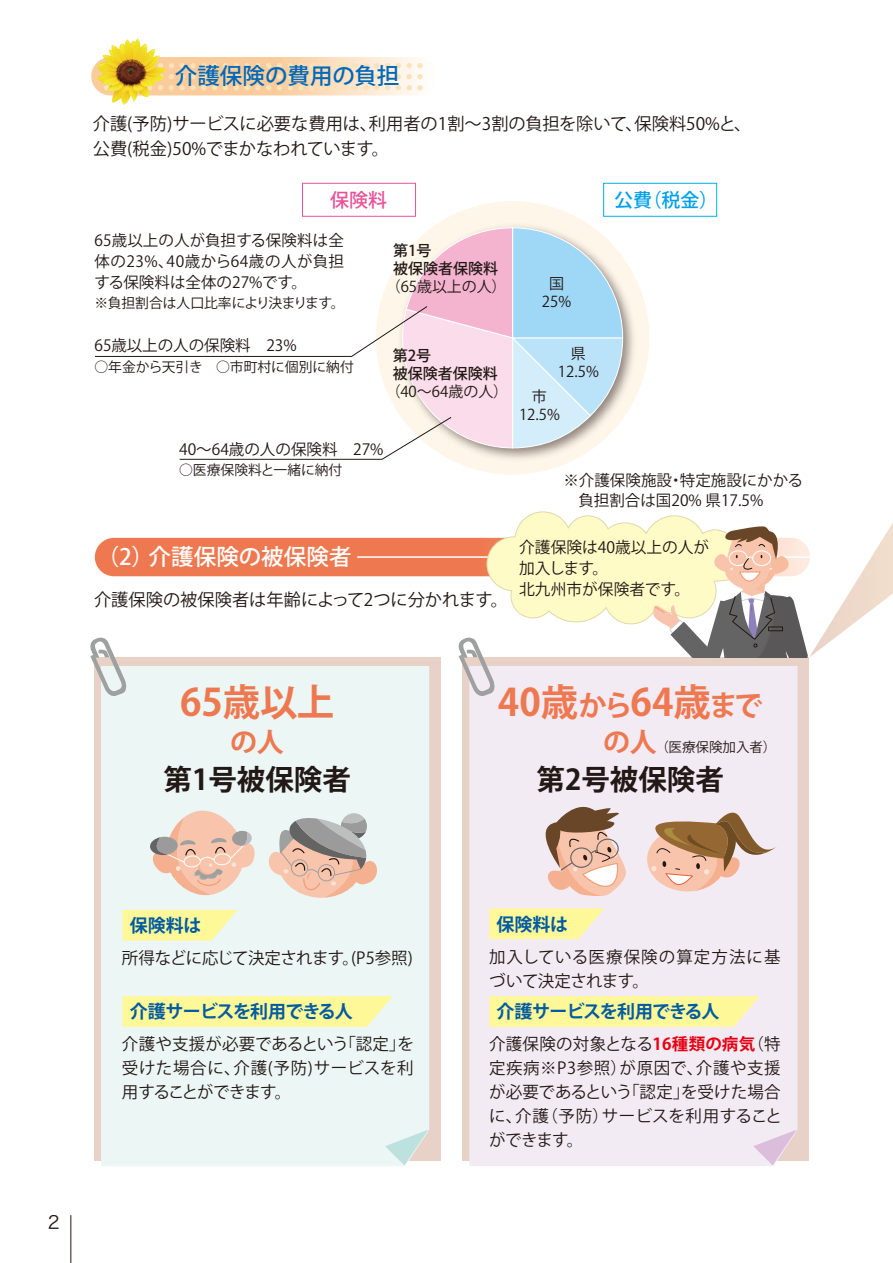
<style>
.page{position:relative;width:893px;height:1263px;background:#fff}
.page>*{position:absolute;margin:0;border:0;box-sizing:border-box;transform-origin:0 0}
.t1{font:700 37.5px "Koz Go Pro";color:#ee7951}
.t2{font:700 28.5px "Koz Go Pro";color:#221815}
.t3{font:700 27px "Koz Go Pro";color:#ee7951}
.t4{font:500 22.5px "Koz Go Pro";letter-spacing:.005em;color:#fff}
.t5{font:500 22.5px "Koz Go Pro";letter-spacing:-.005em;color:#0068b7}
.t6{font:500 18.9px "Koz Go Pro";color:#00a0e9}
.t7{font:500 18.9px "Koz Go Pro";color:#e85298}
.t8{font:700 18px "Koz Go Pro";letter-spacing:-.04em;color:#005ba1}
.t9{font:18px "Hira Kaku Pro W3";color:#221815}
.t10{font:17.25px/25.5px "Koz Go Pro";color:#221815}
.t11{font:16.5px/24px "Koz Go Pro";color:#221815;text-align:justify}
.t12{font:16.5px/24px "Koz Go Pro";letter-spacing:.03em;color:#221815}
.t13{font:16.5px "Koz Go Pro";letter-spacing:-.035em;color:#221815}
.t14{font:15.75px/21px "Koz Go Pro";color:#221815}
.t15{font:15.6px/20.7px "Koz Go Pro";color:#221815;text-align:justify}
.t16{font:15px/18px "Koz Go Pro";color:#221815;text-align:center}
.t17{font:500 15px/18px "Koz Go Pro";color:#221815}
.t18{font:13.8px "Koz Go Pro";color:#221815}
.t19{font:13.5px "Koz Go Pro";color:#221815}
.s1{font-size:28.5px}
.s2{font-weight:700;color:#e60012}
</style>
<div class="page">
<div style="left:95px;top:538px;width:715px;height:38px;background:#ee7951;border-radius:19px"></div>
<hr style="left:357px;top:556px;width:453px;height:2px;background:#fff">
<div style="left:94px;top:658px;width:347px;height:503px;background:#e8d2c7"></div>
<div style="left:101px;top:666px;width:328px;height:500px;background:#ebf6f5"></div>
<svg style="left:385px;top:1129px;width:43px;height:36px"></svg>
<svg style="left:90px;top:637px;width:37px;height:60px"></svg>
<div style="left:462px;top:658px;width:347px;height:503px;background:#e8d2c7"></div>
<div style="left:469px;top:697px;width:328px;height:469px;background:#f3ebf4"></div>
<svg style="left:753px;top:1129px;width:44px;height:36px"></svg>
<svg style="left:123px;top:996px;width:270px;height:31px;background:#fdf79d"></svg>
<svg style="left:123px;top:910px;width:115px;height:31px;background:#fcf7a4"></svg>
<svg style="left:489px;top:996px;width:271px;height:31px;background:#fef79e"></svg>
<svg style="left:489px;top:908px;width:115px;height:31px;background:#fdf6a4"></svg>
<svg style="left:91px;top:57px;width:346px;height:38px;background:#f9d9a5"></svg>
<svg style="left:104px;top:63px;width:319px;height:27px;background:#f0cf9d"></svg>
<svg style="left:131px;top:39px;width:7px;height:4px"></svg>
<hr style="left:71px;top:1215px;width:1px;height:48px;background:#221815">
<svg style="left:150px;top:809px;width:106px;height:87px;background:#e8d0c2"></svg>
<svg style="left:267px;top:813px;width:112px;height:85px;background:#d3c3b9"></svg>
<svg style="left:646px;top:803px;width:132px;height:88px;background:#d7bcad"></svg>
<svg style="left:530px;top:798px;width:97px;height:99px;background:#dabfb5"></svg>
<svg style="left:458px;top:511px;width:435px;height:186px"></svg>
<div style="left:376px;top:201px;width:273px;height:274px;background:#fff6ea;border-radius:50%"></div>
<div style="left:603px;top:183px;width:114px;height:34px;background:#fff;border:1px solid #00afec"></div>
<img style="left:451px;top:221px;width:189px;height:244px">
<svg style="left:94px;top:227px;width:529px;height:233px"></svg>
<div style="left:302px;top:183px;width:114px;height:34px;background:#fff;border:1px solid #e85298"></div>
<h3 class="t5" style="left:175px;top:62px;width:226px">介護保険の費用の負担</h3>
<p class="t10" style="left:93px;top:111px;width:660px">介護(予防)サービスに必要な費用は、利用者の1割～3割の負担を除いて、保険料50%と、公費(税金)50%でまかなわれています。</p>
<p class="t7" style="left:330px;top:188px;width:58px">保険料</p>
<p class="t15" style="left:94px;top:230px;width:251px">65歳以上の人が負担する保険料は全体の23%、40歳から64歳の人が負担する保険料は全体の27%です。</p>
<p class="t18" style="left:94px;top:294px;width:252px">※負担割合は人口比率により決まります。</p>
<p class="t15" style="left:94px;top:335px;width:204px">65歳以上の人の保険料　23%</p>
<p class="t18" style="left:94px;top:358px;width:261px">○年金から天引き　○市町村に個別に納付</p>
<p class="t17" style="left:393px;top:242px;width:106px">第1号<br>被保険者保険料</p>
<p class="t16" style="left:386px;top:278px;width:122px">（65歳以上の人）</p>
<p class="t17" style="left:393px;top:348px;width:106px">第2号<br>被保険者保険料</p>
<p class="t16" style="left:386px;top:383px;width:124px">（40～64歳の人）</p>
<p class="t15" style="left:179px;top:439px;width:206px">40～64歳の人の保険料　27%</p>
<p class="t18" style="left:179px;top:461px;width:165px">○医療保険料と一緒に納付</p>
<h3 class="t4" style="left:97px;top:543px;width:256px">（2）介護保険の被保険者</h3>
<p class="t10" style="left:94px;top:588px;width:415px">介護保険の被保険者は年齢によって2つに分かれます。</p>
<p class="t6" style="left:614px;top:188px;width:105px">公費（税金）</p>
<p class="t16" style="left:542px;top:275px;width:31px">国<br>25%</p>
<p class="t16" style="left:558px;top:345px;width:42px">県<br>12.5%</p>
<p class="t16" style="left:519px;top:388px;width:42px">市<br>12.5%</p>
<p class="t15" style="left:563px;top:470px;width:241px">※介護保険施設・特定施設にかかる　負担割合は国20% 県17.5%</p>
<p class="t14" style="left:519px;top:537px;width:192px">介護保険は40歳以上の人が加入します。<br>北九州市が保険者です。</p>
<h1 class="t1" style="left:180px;top:678px;width:156px">65歳以上</h1>
<h3 class="t3" style="left:230px;top:725px;width:55px">の人</h3>
<h1 class="t1" style="left:498px;top:678px;width:266px">40歳<span class="s1">から</span>64歳<span class="s1">まで</span></h1>
<h3 class="t3" style="left:603px;top:725px;width:55px">の人</h3>
<p class="t19" style="left:655px;top:739px;width:122px">（医療保険加入者）</p>
<h2 class="t2" style="left:164px;top:761px;width:189px">第1号被保険者</h2>
<h2 class="t2" style="left:537px;top:761px;width:189px">第2号被保険者</h2>
<p class="t9" style="left:48px;top:1206px;width:13px">2</p>
<p class="t8" style="left:130px;top:914px;width:73px">保険料は</p>
<p class="t13" style="left:122px;top:947px;width:292px">所得などに応じて決定されます。(P5参照)</p>
<p class="t8" style="left:130px;top:1000px;width:225px">介護サービスを利用できる人</p>
<p class="t11" style="left:122px;top:1032px;width:293px">介護や支援が必要であるという「認定」を受けた場合に、介護(予防)サービスを利用することができます。</p>
<p class="t8" style="left:496px;top:912px;width:73px">保険料は</p>
<p class="t12" style="left:489px;top:945px;width:293px">加入している医療保険の算定方法に基づいて決定されます。</p>
<p class="t8" style="left:496px;top:1000px;width:225px">介護サービスを利用できる人</p>
<p class="t11" style="left:489px;top:1032px;width:294px">介護保険の対象となる<span class="s2">16種類の病気</span>（特定疾病※P3参照）が原因で、介護や支援が必要であるという「認定」を受けた場合に、介護（予防）サービスを利用することができます。</p>
</div>
